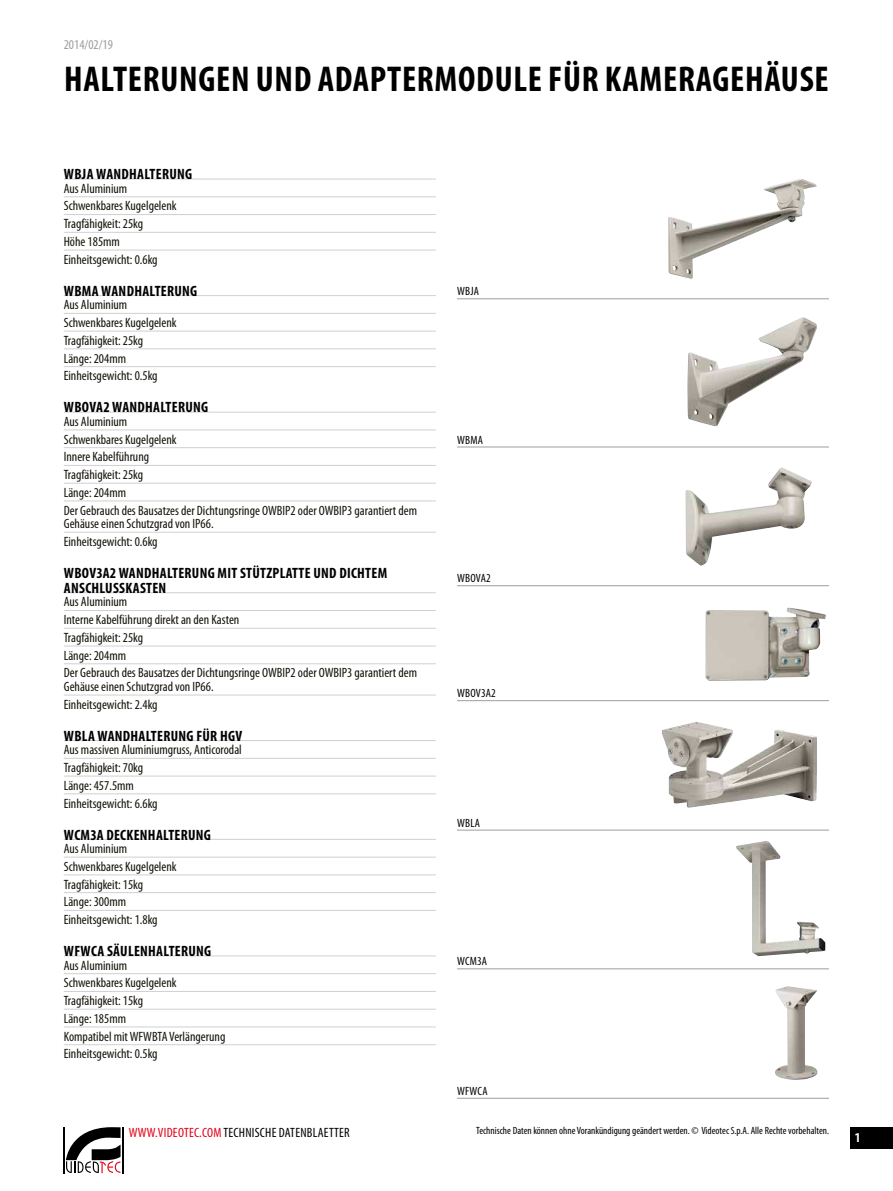
<style>
.page{position:relative;width:893px;height:1191px;background:#fff}
.page>*{position:absolute;margin:0;border:0;box-sizing:border-box;transform-origin:0 0}
.t1{font:700 condensed 36px "Myriad Pro";letter-spacing:.02em;color:#000}
.t2{font:700 condensed 15px/15px "Myriad Pro";letter-spacing:.02em;color:#000}
.t3{font:condensed 13.5px/17.7px "Myriad Pro";color:#141109}
.t4{font:condensed 13.5px "Myriad Pro";letter-spacing:.02em;color:#000}
.t5{font:condensed 13.5px "Myriad Pro";color:#9c9d9f}
.t6{font:700 condensed 13.5px "Myriad Pro";color:#fff}
.t7{font:condensed 12px "Myriad Pro";letter-spacing:.02em;color:#000}
.t8{font:condensed 10.5px "Myriad Pro";color:#000}
.s1{color:#e2001a}
</style>
<div class="page">
<div style="left:850px;top:1127px;width:43px;height:21px;background:#000"></div>
<hr style="left:64px;top:1127px;width:1px;height:46px;background:#000">
<hr style="left:122px;top:1127px;width:1px;height:46px;background:#000">
<svg style="left:66px;top:1127px;width:55px;height:46px"></svg>
<hr style="left:64px;top:179px;width:372px;height:1px;background:#cfd0d1">
<hr style="left:64px;top:196px;width:372px;height:1px;background:#cfd0d1">
<hr style="left:64px;top:214px;width:372px;height:1px;background:#cfd0d1">
<hr style="left:64px;top:232px;width:372px;height:1px;background:#cfd0d1">
<hr style="left:64px;top:250px;width:372px;height:1px;background:#cfd0d1">
<hr style="left:64px;top:295px;width:372px;height:1px;background:#cfd0d1">
<hr style="left:64px;top:313px;width:372px;height:1px;background:#cfd0d1">
<hr style="left:64px;top:331px;width:372px;height:1px;background:#cfd0d1">
<hr style="left:64px;top:348px;width:372px;height:1px;background:#cfd0d1">
<hr style="left:64px;top:366px;width:372px;height:1px;background:#cfd0d1">
<hr style="left:64px;top:412px;width:372px;height:1px;background:#cfd0d1">
<hr style="left:64px;top:430px;width:372px;height:1px;background:#cfd0d1">
<hr style="left:64px;top:447px;width:372px;height:1px;background:#cfd0d1">
<hr style="left:64px;top:465px;width:372px;height:1px;background:#cfd0d1">
<hr style="left:64px;top:483px;width:372px;height:1px;background:#cfd0d1">
<hr style="left:64px;top:501px;width:372px;height:1px;background:#cfd0d1">
<hr style="left:64px;top:532px;width:372px;height:1px;background:#cfd0d1">
<hr style="left:64px;top:592px;width:372px;height:1px;background:#cfd0d1">
<hr style="left:64px;top:610px;width:372px;height:1px;background:#cfd0d1">
<hr style="left:64px;top:628px;width:372px;height:1px;background:#cfd0d1">
<hr style="left:64px;top:646px;width:372px;height:1px;background:#cfd0d1">
<hr style="left:64px;top:663px;width:372px;height:1px;background:#cfd0d1">
<hr style="left:64px;top:695px;width:372px;height:1px;background:#cfd0d1">
<hr style="left:64px;top:740px;width:372px;height:1px;background:#cfd0d1">
<hr style="left:64px;top:758px;width:372px;height:1px;background:#cfd0d1">
<hr style="left:64px;top:776px;width:372px;height:1px;background:#cfd0d1">
<hr style="left:64px;top:793px;width:372px;height:1px;background:#cfd0d1">
<hr style="left:64px;top:839px;width:372px;height:1px;background:#cfd0d1">
<hr style="left:64px;top:857px;width:372px;height:1px;background:#cfd0d1">
<hr style="left:64px;top:874px;width:372px;height:1px;background:#cfd0d1">
<hr style="left:64px;top:892px;width:372px;height:1px;background:#cfd0d1">
<hr style="left:64px;top:910px;width:372px;height:1px;background:#cfd0d1">
<hr style="left:64px;top:955px;width:372px;height:1px;background:#cfd0d1">
<hr style="left:64px;top:973px;width:372px;height:1px;background:#cfd0d1">
<hr style="left:64px;top:991px;width:372px;height:1px;background:#cfd0d1">
<hr style="left:64px;top:1009px;width:372px;height:1px;background:#cfd0d1">
<hr style="left:64px;top:1026px;width:372px;height:1px;background:#cfd0d1">
<hr style="left:64px;top:1044px;width:372px;height:1px;background:#cfd0d1">
<img style="left:668px;top:179px;width:149px;height:100px">
<hr style="left:457px;top:298px;width:372px;height:1px;background:#9c9d9f">
<img style="left:687px;top:317px;width:130px;height:109px">
<hr style="left:457px;top:446px;width:372px;height:1px;background:#9c9d9f">
<img style="left:685px;top:467px;width:127px;height:99px">
<hr style="left:457px;top:585px;width:372px;height:1px;background:#9c9d9f">
<img style="left:705px;top:607px;width:121px;height:73px">
<hr style="left:457px;top:700px;width:372px;height:1px;background:#9c9d9f">
<img style="left:662px;top:722px;width:155px;height:86px">
<hr style="left:457px;top:829px;width:372px;height:1px;background:#9c9d9f">
<img style="left:736px;top:841px;width:89px;height:115px">
<hr style="left:457px;top:968px;width:372px;height:1px;background:#9c9d9f">
<img style="left:775px;top:986px;width:43px;height:94px">
<hr style="left:457px;top:1097px;width:372px;height:1px;background:#9c9d9f">
<p class="t5" style="left:64px;top:37px;width:51px">2014/02/19</p>
<h1 class="t1" style="left:64px;top:56px;width:766px">HALTERUNGEN UND ADAPTERMODULE FÜR KAMERAGEHÄUSE</h1>
<p class="t2" style="left:64px;top:166px;width:130px">WBJA WANDHALTERUNG</p>
<p class="t3" style="left:64px;top:179px;width:114px">Aus Aluminium<br>Schwenkbares Kugelgelenk<br>Tragfähigkeit: 25kg<br>Höhe 185mm<br>Einheitsgewicht: 0.6kg</p>
<p class="t2" style="left:64px;top:283px;width:135px">WBMA WANDHALTERUNG</p>
<p class="t3" style="left:64px;top:296px;width:114px">Aus Aluminium<br>Schwenkbares Kugelgelenk<br>Tragfähigkeit: 25kg<br>Länge: 204mm<br>Einheitsgewicht: 0.5kg</p>
<p class="t2" style="left:64px;top:399px;width:146px">WBOVA2 WANDHALTERUNG</p>
<p class="t3" style="left:64px;top:412px;width:355px">Aus Aluminium<br>Schwenkbares Kugelgelenk<br>Innere Kabelführung<br>Tragfähigkeit: 25kg<br>Länge: 204mm<br>Der Gebrauch des Bausatzes der Dichtungsringe OWBIP2 oder OWBIP3 garantiert dem</p>
<p class="t3" style="left:64px;top:514px;width:151px">Gehäuse einen Schutzgrad von IP66.<br>Einheitsgewicht: 0.6kg</p>
<p class="t2" style="left:64px;top:565px;width:325px">WBOV3A2 WANDHALTERUNG MIT STÜTZPLATTE UND DICHTEM<br>ANSCHLUSSKASTEN</p>
<p class="t3" style="left:64px;top:593px;width:355px">Aus Aluminium<br>Interne Kabelführung direkt an den Kasten<br>Tragfähigkeit: 25kg<br>Länge: 204mm<br>Der Gebrauch des Bausatzes der Dichtungsringe OWBIP2 oder OWBIP3 garantiert dem</p>
<p class="t3" style="left:64px;top:677px;width:151px">Gehäuse einen Schutzgrad von IP66.<br>Einheitsgewicht: 2.4kg</p>
<p class="t2" style="left:64px;top:728px;width:180px">WBLA WANDHALTERUNG FÜR HGV</p>
<p class="t3" style="left:64px;top:741px;width:180px">Aus massiven Aluminiumgruss, Anticorodal<br>Tragfähigkeit: 70kg<br>Länge: 457.5mm<br>Einheitsgewicht: 6.6kg</p>
<p class="t2" style="left:64px;top:826px;width:149px">WCM3A DECKENHALTERUNG</p>
<p class="t3" style="left:64px;top:839px;width:114px">Aus Aluminium<br>Schwenkbares Kugelgelenk<br>Tragfähigkeit: 15kg<br>Länge: 300mm<br>Einheitsgewicht: 1.8kg</p>
<p class="t2" style="left:64px;top:943px;width:149px">WFWCA SÄULENHALTERUNG</p>
<p class="t3" style="left:64px;top:956px;width:163px">Aus Aluminium<br>Schwenkbares Kugelgelenk<br>Tragfähigkeit: 15kg<br>Länge: 185mm<br>Kompatibel mit WFWBTA Verlängerung<br>Einheitsgewicht: 0.5kg</p>
<p class="t7" style="left:457px;top:284px;width:23px">WBJA</p>
<p class="t7" style="left:457px;top:432px;width:27px">WBMA</p>
<p class="t7" style="left:457px;top:571px;width:35px">WBOVA2</p>
<p class="t7" style="left:457px;top:686px;width:40px">WBOV3A2</p>
<p class="t7" style="left:457px;top:815px;width:24px">WBLA</p>
<p class="t7" style="left:457px;top:954px;width:31px">WCM3A</p>
<p class="t7" style="left:457px;top:1083px;width:32px">WFWCA</p>
<p class="t4" style="left:129px;top:1124px;width:223px"><span class="s1">WWW.VIDEOTEC.COM</span>TECHNISCHE DATENBLAETTER</p>
<p class="t8" style="left:476px;top:1124px;width:354px">Technische Daten können ohne Vorankündigung geändert werden. © Videotec S.p.A. Alle Rechte vorbehalten.</p>
<p class="t6" style="left:855px;top:1129px;width:7px">1</p>
</div>
